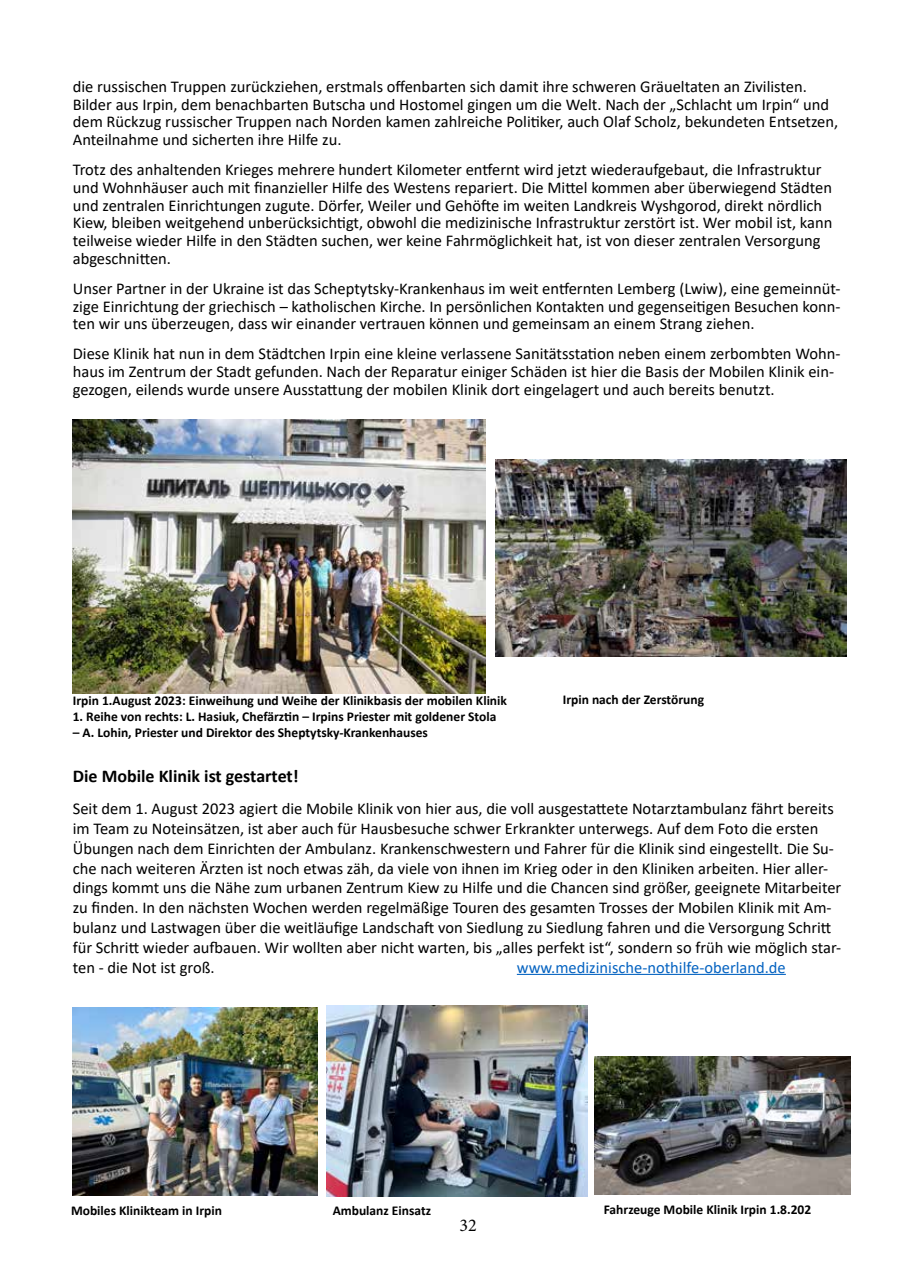
<style>
.page{position:relative;width:910px;height:1280px;background:#fff}
.page>*{position:absolute;margin:0;border:0;box-sizing:border-box;transform-origin:0 0}
.t1{font:700 18px "Calibri";color:#000}
.t2{font:18px "Minion Pro";color:#000}
.t3{font:16.5px/17.9px "Calibri";color:#000}
.t4{font:16.5px "Calibri";color:#0563c1}
.t5{font:700 13.5px "Calibri";color:#000}
</style>
<div class="page">
<hr style="left:517px;top:974px;width:269px;height:1px;background:#0563c1">
<img style="left:73px;top:420px;width:413px;height:273px">
<img style="left:495px;top:459px;width:351px;height:197px">
<img style="left:594px;top:1056px;width:257px;height:138px">
<img style="left:326px;top:1005px;width:262px;height:191px">
<img style="left:73px;top:1008px;width:244px;height:188px">
<p class="t3" style="left:73px;top:77px;width:767px">die russischen Truppen zurückziehen, erstmals offenbarten sich damit ihre schweren Gräueltaten an Zivilisten.<br>Bilder aus Irpin, dem benachbarten Butscha und Hostomel gingen um die Welt. Nach der „Schlacht um Irpin“ und dem Rückzug russischer Truppen nach Norden kamen zahlreiche Politiker, auch Olaf Scholz, bekundeten Entsetzen, Anteilnahme und sicherten ihre Hilfe zu.</p>
<p class="t3" style="left:73px;top:160px;width:761px">Trotz des anhaltenden Krieges mehrere hundert Kilometer entfernt wird jetzt wiederaufgebaut, die Infrastruktur und Wohnhäuser auch mit finanzieller Hilfe des Westens repariert. Die Mittel kommen aber überwiegend Städten und zentralen Einrichtungen zugute. Dörfer, Weiler und Gehöfte im weiten Landkreis Wyshgorod, direkt nördlich Kiew, bleiben weitgehend unberücksichtigt, obwohl die medizinische Infrastruktur zerstört ist. Wer mobil ist, kann teilweise wieder Hilfe in den Städten suchen, wer keine Fahrmöglichkeit hat, ist von dieser zentralen Versorgung abgeschnitten.</p>
<p class="t3" style="left:73px;top:279px;width:769px;text-align:justify">Unser Partner in der Ukraine ist das Scheptytsky-Krankenhaus im weit entfernten Lemberg (Lwiw), eine gemeinnüt&shy;zige Einrichtung der griechisch – katholischen Kirche. In persönlichen Kontakten und gegenseitigen Besuchen konn&shy;ten wir uns überzeugen, dass wir einander vertrauen können und gemeinsam an einem Strang ziehen.</p>
<p class="t3" style="left:73px;top:344px;width:769px">Diese Klinik hat nun in dem Städtchen Irpin eine kleine verlassene Sanitätsstation neben einem zerbombten Wohn&shy;haus im Zentrum der Stadt gefunden. Nach der Reparatur einiger Schäden ist hier die Basis der Mobilen Klinik ein&shy;gezogen, eilends wurde unsere Ausstattung der mobilen Klinik dort eingelagert und auch bereits benutzt.</p>
<p class="t5" style="left:73px;top:691px;width:436px">Irpin 1.August 2023: Einweihung und Weihe der Klinikbasis der mobilen Klinik</p>
<p class="t5" style="left:73px;top:707px;width:425px">1. Reihe von rechts: L. Hasiuk, Chefärztin – Irpins Priester mit goldener Stola</p>
<p class="t5" style="left:73px;top:723px;width:357px">– A. Lohin, Priester und Direktor des Sheptytsky-Krankenhauses</p>
<p class="t5" style="left:563px;top:690px;width:143px">Irpin nach der Zerstörung</p>
<p class="t1" style="left:73px;top:764px;width:227px">Die Mobile Klinik ist gestartet!</p>
<p class="t3" style="left:73px;top:798px;width:770px;line-height:19.8px">Seit dem 1. August 2023 agiert die Mobile Klinik von hier aus, die voll ausgestattete Notarztambulanz fährt bereits im Team zu Noteinsätzen, ist aber auch für Hausbesuche schwer Erkrankter unterwegs. Auf dem Foto die ersten Übungen nach dem Einrichten der Ambulanz. Krankenschwestern und Fahrer für die Klinik sind eingestellt. Die Su&shy;che nach weiteren Ärzten ist noch etwas zäh, da viele von ihnen im Krieg oder in den Kliniken arbeiten. Hier aller&shy;dings kommt uns die Nähe zum urbanen Zentrum Kiew zu Hilfe und die Chancen sind größer, geeignete Mitarbeiter zu finden. In den nächsten Wochen werden regelmäßige Touren des gesamten Trosses der Mobilen Klinik mit Am&shy;bulanz und Lastwagen über die weitläufige Landschaft von Siedlung zu Siedlung fahren und die Versorgung Schritt für Schritt wieder aufbauen. Wir wollten aber nicht warten, bis „alles perfekt ist“, sondern so früh wie möglich star&shy;ten - die Not ist groß.</p>
<p class="t4" style="left:517px;top:955px;width:270px">www.medizinische-nothilfe-oberland.de</p>
<p class="t5" style="left:71px;top:1201px;width:152px">Mobiles Klinikteam in Irpin</p>
<p class="t5" style="left:333px;top:1201px;width:100px">Ambulanz Einsatz</p>
<p class="t5" style="left:604px;top:1199px;width:209px">Fahrzeuge Mobile Klinik Irpin 1.8.202</p>
<p class="t2" style="left:459px;top:1213px;width:19px">32</p>
</div>
